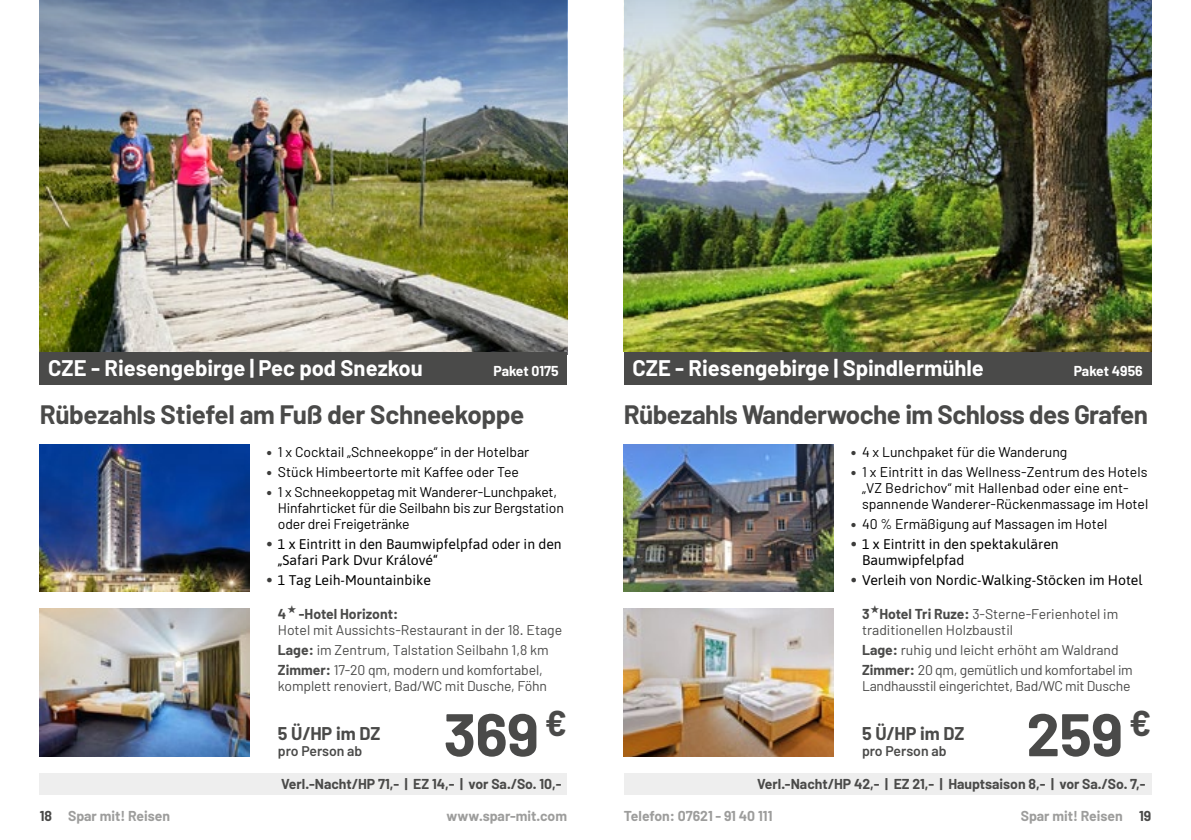
<style>
.page{position:relative;width:1191px;height:840px;background:#fff}
.page>*{position:absolute;margin:0;border:0;box-sizing:border-box;transform-origin:0 0}
.t1{font:700 60px "Barlow";letter-spacing:-.01em;color:#4a4a49}
.t2{font:700 26px "Barlow";letter-spacing:-.02em;color:#4a4a49}
.t3{font:700 22px "Barlow";color:#fff}
.t4{font:700 18px "Barlow";color:#4a4a49}
.t5{font:14px/16px "Barlow";color:#000}
.t6{font:14px/20px "Barlow";letter-spacing:-.005em;color:#4a4a49}
.t7{font:14px/16px "Asap";color:#000}
.t8{font:700 14px "Barlow";color:#4a4a49}
.t9{font:700 14px "Barlow";color:#9d9d9c}
.t10{font:600 14px "Barlow";color:#4a4a49}
.t11{font:700 14px "Barlow";letter-spacing:-.005em;color:#fff}
.s1{font-size:18.2px;color:#3c3c3b}
.s2{font-weight:700}
.s3{color:#4a4a49}
</style>
<div class="page">
<img style="left:40px;top:120px;width:527px;height:232px">
<div style="left:40px;top:352px;width:527px;height:32px;background:#4a4a49"></div>
<img style="left:40px;top:444px;width:209px;height:147px">
<img style="left:40px;top:608px;width:209px;height:148px">
<div style="left:40px;top:773px;width:527px;height:21px;background:#eee"></div>
<svg style="left:40px;top:0;width:527px;height:120px"></svg>
<img style="left:624px;top:111px;width:527px;height:241px">
<div style="left:624px;top:352px;width:527px;height:32px;background:#4a4a49"></div>
<img style="left:624px;top:444px;width:209px;height:147px">
<img style="left:624px;top:608px;width:209px;height:148px">
<div style="left:624px;top:773px;width:527px;height:21px;background:#eee"></div>
<img style="left:624px;top:0;width:527px;height:111px">
<h3 class="t3" style="left:48px;top:354px;width:376px">CZE - Riesengebirge | Pec pod Snezkou</h3>
<p class="t11" style="left:493px;top:362px;width:67px">Paket 0175</p>
<h2 class="t2" style="left:40px;top:398px;width:486px">Rübezahls Stiefel am Fuß der Schneekoppe</h2>
<p class="t5" style="left:266px;top:443px;width:264px"><span class="s1">•</span> 1 x Cocktail „Schneekoppe“ in der Hotelbar</p>
<p class="t5" style="left:266px;top:463px;width:254px"><span class="s1">•</span> Stück Himbeertorte mit Kaffee oder Tee</p>
<p class="t5" style="left:278px;top:483px;width:287px;text-indent:-11px"><span class="s1">•</span> 1 x Schneekoppetag mit Wanderer-Lunchpaket,<br>Hinfahrticket für die Seilbahn bis zur Bergstation oder drei Freigetränke</p>
<p class="t7" style="left:278px;top:535px;width:285px;text-indent:-11px"><span class="s1">•</span> 1 x Eintritt in den Baumwipfelpfad oder in den „Safari Park Dvur Králové“</p>
<p class="t7" style="left:266px;top:571px;width:166px"><span class="s1">•</span> 1 Tag Leih-Mountainbike</p>
<p class="t8" style="left:278px;top:604px;width:122px">4 -Hotel Horizont:</p>
<p class="t6" style="left:278px;top:619px;width:286px">Hotel mit Aussichts-Restaurant in der 18. Etage<br><span class="s2">Lage:</span> im Zentrum, Talstation Seilbahn 1,8 km<br><span class="s2">Zimmer:</span> 17-20 qm, modern und komfortabel,</p>
<p class="t6" style="left:278px;top:674px;width:271px">komplett renoviert, Bad/WC mit Dusche, Föhn</p>
<p class="t4" style="left:278px;top:722px;width:104px">5 Ü/HP im DZ</p>
<p class="t10" style="left:278px;top:742px;width:86px">pro Person ab</p>
<h1 class="t1" style="left:443px;top:697px;width:125px">369 <sup>€</sup></h1>
<p class="t8" style="left:281px;top:774px;width:282px">Verl.-Nacht/HP 71,- | EZ 14,- | vor Sa./So. 10,-</p>
<h3 class="t3" style="left:632px;top:354px;width:353px">CZE - Riesengebirge | Spindlermühle</h3>
<p class="t11" style="left:1073px;top:362px;width:71px">Paket 4956</p>
<h2 class="t2" style="left:624px;top:398px;width:526px">Rübezahls Wanderwoche im Schloss des Grafen</h2>
<p class="t5" style="left:850px;top:443px;width:218px"><span class="s1">•</span> 4 x Lunchpaket für die Wanderung</p>
<p class="t5" style="left:862px;top:463px;width:288px;text-indent:-11px"><span class="s1">•</span> 1 x Eintritt in das Wellness-Zentrum des Hotels „VZ Bedrichov“ mit Hallenbad oder eine ent&shy;spannende Wanderer-Rückenmassage im Hotel</p>
<p class="t5" style="left:850px;top:515px;width:258px"><span class="s1">•</span> 40 % Ermäßigung auf Massagen im Hotel</p>
<p class="t7" style="left:862px;top:535px;width:198px;text-indent:-11px"><span class="s1">•</span> 1 x Eintritt in den spektakulären<br>Baumwipfelpfad</p>
<p class="t7" style="left:850px;top:571px;width:293px"><span class="s1">•</span> Verleih von Nordic-Walking-Stöcken im Hotel</p>
<p class="t6" style="left:862px;top:605px;width:258px;line-height:16px"><span class="s2">3 Hotel Tri Ruze:</span> 3-Sterne-Ferienhotel im traditionellen Holzbaustil</p>
<p class="t6" style="left:862px;top:638px;width:272px"><span class="s2">Lage:</span> ruhig und leicht erhöht am Waldrand<br><span class="s2">Zimmer:</span> 20 qm, gemütlich und komfortabel im</p>
<p class="t6" style="left:862px;top:674px;width:270px">Landhausstil eingerichtet, Bad/WC mit Dusche</p>
<p class="t4" style="left:862px;top:722px;width:104px">5 Ü/HP im DZ</p>
<p class="t10" style="left:862px;top:742px;width:86px">pro Person ab</p>
<h1 class="t1" style="left:1026px;top:697px;width:126px">259 <sup>€</sup></h1>
<p class="t8" style="left:757px;top:774px;width:390px">Verl.-Nacht/HP 42,- | EZ 21,- | Hauptsaison 8,- | vor Sa./So. 7,-</p>
<p class="t9" style="left:40px;top:807px;width:132px"><span class="s3">18</span> Spar mit! Reisen</p>
<p class="t9" style="left:446px;top:807px;width:122px">www.spar-mit.com</p>
<p class="t9" style="left:624px;top:807px;width:150px">Telefon: 07621 - 91 40 111</p>
<p class="t9" style="left:1020px;top:807px;width:132px">Spar mit! Reisen <span class="s3">19</span></p>
</div>
